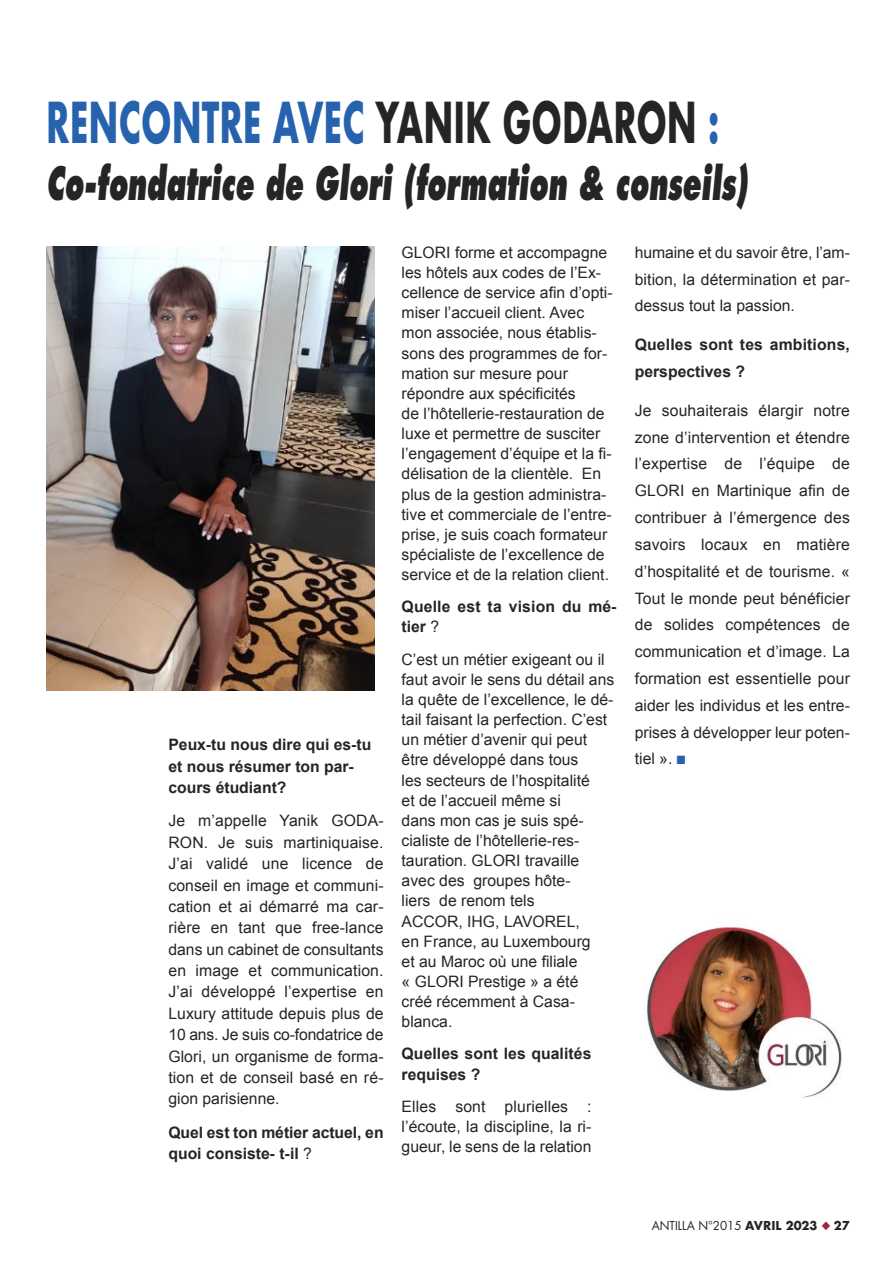
<style>
.page{position:relative;width:893px;height:1263px;background:#fff}
.page>*{position:absolute;margin:0;border:0;box-sizing:border-box;transform-origin:0 0}
.t1{font:700 54.75px "Futura";color:#2662ad;scale:.6 1}
.t2{font:italic 800 44.85px "Futura Std";color:#262526;scale:.6 1}
.t3{font:15.75px/20.1px "Arial";color:#262526;text-align:justify}
.t4{font:700 15.75px/21.5px "Arial";color:#262526}
.t5{font:12px "Futura Std";color:#262526}
.s1{color:#262526}
.s2{font-weight:400}
.s3{color:#2662ad}
.s4{font-family:"Futura";font-weight:700}
.s5{color:#a32739}
</style>
<div class="page">
<img style="left:46px;top:246px;width:329px;height:444px">
<img style="left:647px;top:926px;width:195px;height:172px">
<h1 class="t1" style="left:46px;top:86px;width:1123px">RENCONTRE AVEC <span class="s1">YANIK GODARON</span> :</h1>
<h2 class="t2" style="left:46px;top:162px;width:1171px">Co-fondatrice de Glori (formation &amp; conseils)</h2>
<p class="t4" style="left:168px;top:734px;width:205px">Peux-tu nous dire qui es-tu et nous résumer ton par&shy;cours étudiant?</p>
<p class="t3" style="left:168px;top:810px;width:217px;line-height:21.5px">Je m’appelle Yanik GODA-RON. Je suis martiniquaise.<br>J’ai validé une licence de conseil en image et communi&shy;cation et ai démarré ma car&shy;rière en tant que free-lance dans un cabinet de consultants en image et communication.<br>J’ai développé l’expertise en Luxury attitude depuis plus de 10 ans. Je suis co-fondatrice de Glori, un organisme de forma&shy;tion et de conseil basé en ré&shy;gion parisienne.</p>
<p class="t4" style="left:168px;top:1121px;width:217px">Quel est ton métier actuel, en quoi consiste- t-il <span class="s2">?</span></p>
<p class="t3" style="left:402px;top:242px;width:212px;text-align:left">GLORI forme et accompagne les hôtels aux codes de l’Ex&shy;cellence de service afin d’opti&shy;miser l’accueil client. Avec mon associée, nous établis&shy;sons des programmes de for&shy;mation sur mesure pour répondre aux spécificités<br>de l’hôtellerie-restauration de luxe et permettre de susciter l’engagement d’équipe et la fi&shy;délisation de la clientèle. En plus de la gestion administra&shy;tive et commerciale de l’entre&shy;prise, je suis coach formateur spécialiste de l’excellence de service et de la relation client.</p>
<p class="t4" style="left:402px;top:597px;width:217px;line-height:20.1px">Quelle est ta vision du mé&shy;tier <span class="s2">?</span></p>
<p class="t3" style="left:402px;top:649px;width:214px;text-align:left">C’est un métier exigeant ou il faut avoir le sens du détail ans la quête de l’excellence, le dé&shy;tail faisant la perfection. C’est un métier d’avenir qui peut être développé dans tous<br>les secteurs de l’hospitalité<br>et de l’accueil même si<br>dans mon cas je suis spé&shy;cialiste de l’hôtellerie-res&shy;tauration. GLORI travaille avec des groupes hôte-<br>liers de renom tels<br>ACCOR, IHG, LAVOREL,<br>en France, au Luxembourg<br>et au Maroc où une filiale<br>« GLORI Prestige » a été<br>créé récemment à Casa&shy;blanca.</p>
<p class="t4" style="left:402px;top:1044px;width:191px;line-height:20.1px">Quelles sont les qualités requises ?</p>
<p class="t3" style="left:402px;top:1096px;width:191px">Elles sont plurielles : l’écoute, la discipline, la ri&shy;gueur, le sens de la relation</p>
<p class="t3" style="left:635px;top:239px;width:217px;line-height:26.8px">humaine et du savoir être, l’am&shy;bition, la détermination et par&shy;dessus tout la passion.</p>
<p class="t4" style="left:635px;top:331px;width:217px;line-height:26.8px">Quelles sont tes ambitions, perspectives ?</p>
<p class="t3" style="left:635px;top:397px;width:217px;line-height:26.8px">Je souhaiterais élargir notre zone d’intervention et étendre l’expertise de l’équipe de GLORI en Martinique afin de contribuer à l’émergence des savoirs locaux en matière d’hospitalité et de tourisme. « Tout le monde peut bénéficier de solides compétences de communication et d’image. La formation est essentielle pour aider les individus et les entre&shy;prises à développer leur poten&shy;tiel ». <span class="s3">■</span></p>
<p class="t5" style="left:652px;top:1220px;width:200px">ANTILLA N°2015 <span class="s4">AVRIL 2023</span> <span class="s5">◆</span> <span class="s4">27</span></p>
</div>
